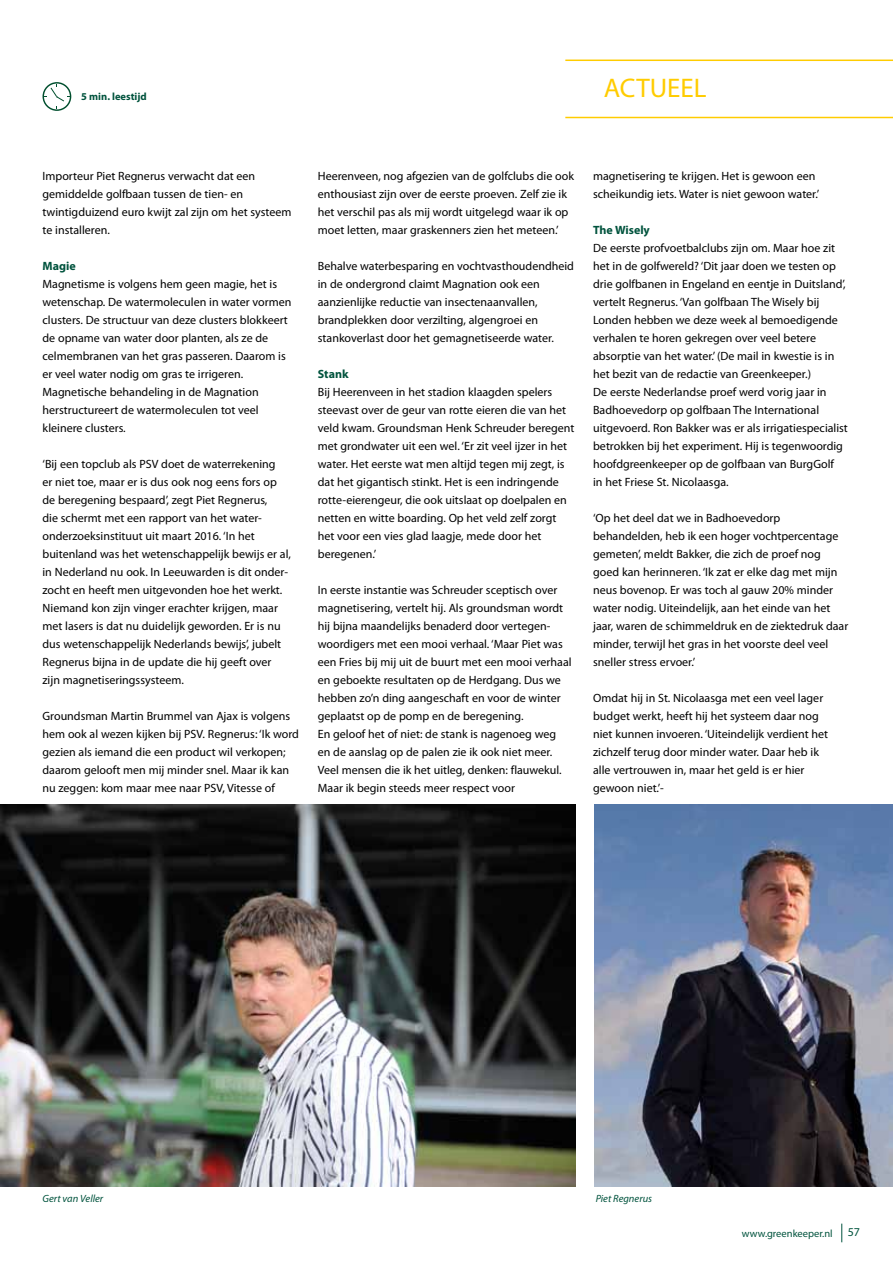
<style>
.page{position:relative;width:893px;height:1263px;background:#fff}
.page>*{position:absolute;margin:0;border:0;box-sizing:border-box;transform-origin:0 0}
.t1{font:27px "Myriad Pro";color:#fc0}
.t2{font:12px/18px "Myriad Pro";color:#000}
.t3{font:700 12px "Myriad Pro";color:#00533d}
.t4{font:12px "Myriad Pro";color:#00533d}
.t5{font:italic 10.5px "Myriad Pro";color:#00533d}
.t6{font:10.5px "Myriad Pro";color:#00533d}
.t7{font:700 10.5px "Myriad Pro";color:#00533d}
</style>
<div class="page">
<svg style="left:841px;top:1223px;width:1px;height:19px"></svg>
<hr style="left:565px;top:117px;width:328px;height:1px;background:#fc0">
<hr style="left:565px;top:60px;width:328px;height:1px;background:#fc0">
<svg style="left:43px;top:82px;width:28px;height:29px"></svg>
<img style="left:0;top:804px;width:575px;height:382px">
<img style="left:595px;top:804px;width:298px;height:382px">
<p class="t7" style="left:81px;top:90px;width:67px">5 min. leestijd</p>
<h1 class="t1" style="left:604px;top:71px;width:104px">ACTUEEL</h1>
<p class="t2" style="left:43px;top:167px;width:250px">Importeur Piet Regnerus verwacht dat een gemiddelde golfbaan tussen de tien- en twintigduizend euro kwijt zal zijn om het systeem te installeren.</p>
<p class="t3" style="left:43px;top:258px;width:35px">Magie</p>
<p class="t2" style="left:43px;top:275px;width:250px">Magnetisme is volgens hem geen magie, het is wetenschap. De watermoleculen in water vormen clusters. De structuur van deze clusters blokkeert de opname van water door planten, als ze de celmembranen van het gras passeren. Daarom is er veel water nodig om gras te irrigeren.<br>Magnetische behandeling in de Magnation herstructureert de watermoleculen tot veel kleinere clusters.</p>
<p class="t2" style="left:43px;top:455px;width:250px">‘Bij een topclub als PSV doet de waterrekening<br>er niet toe, maar er is dus ook nog eens fors op de beregening bespaard’, zegt Piet Regnerus,<br>die schermt met een rapport van het water&shy;onderzoeksinstituut uit maart 2016. ‘In het buitenland was het wetenschappelijk bewijs er al, in Nederland nu ook. In Leeuwarden is dit onder&shy;zocht en heeft men uitgevonden hoe het werkt.<br>Niemand kon zijn vinger erachter krijgen, maar met lasers is dat nu duidelijk geworden. Er is nu dus wetenschappelijk Nederlands bewijs’, jubelt Regnerus bijna in de update die hij geeft over zijn magnetiseringssysteem.</p>
<p class="t2" style="left:43px;top:707px;width:258px">Groundsman Martin Brummel van Ajax is volgens hem ook al wezen kijken bij PSV. Regnerus: ‘Ik word gezien als iemand die een product wil verkopen; daarom gelooft men mij minder snel. Maar ik kan nu zeggen: kom maar mee naar PSV, Vitesse of</p>
<p class="t2" style="left:318px;top:167px;width:258px">Heerenveen, nog afgezien van de golfclubs die ook enthousiast zijn over de eerste proeven. Zelf zie ik het verschil pas als mij wordt uitgelegd waar ik op moet letten, maar graskenners zien het meteen.’</p>
<p class="t2" style="left:318px;top:257px;width:258px">Behalve waterbesparing en vochtvasthoudendheid in de ondergrond claimt Magnation ook een aanzienlijke reductie van insectenaanvallen, brandplekken door verzilting, algengroei en stankoverlast door het gemagnetiseerde water.</p>
<p class="t3" style="left:318px;top:366px;width:32px">Stank</p>
<p class="t2" style="left:318px;top:383px;width:258px">Bij Heerenveen in het stadion klaagden spelers steevast over de geur van rotte eieren die van het veld kwam. Groundsman Henk Schreuder beregent met grondwater uit een wel. ‘Er zit veel ijzer in het water. Het eerste wat men altijd tegen mij zegt, is dat het gigantisch stinkt. Het is een indringende rotte-eierengeur, die ook uitslaat op doelpalen en netten en witte boarding. Op het veld zelf zorgt het voor een vies glad laagje, mede door het beregenen.’</p>
<p class="t2" style="left:318px;top:581px;width:255px">In eerste instantie was Schreuder sceptisch over magnetisering, vertelt hij. Als groundsman wordt hij bijna maandelijks benaderd door vertegen&shy;woordigers met een mooi verhaal. ‘Maar Piet was een Fries bij mij uit de buurt met een mooi verhaal en geboekte resultaten op de Herdgang. Dus we hebben zo’n ding aangeschaft en voor de winter geplaatst op de pomp en de beregening.<br>En geloof het of niet: de stank is nagenoeg weg en de aanslag op de palen zie ik ook niet meer.<br>Veel mensen die ik het uitleg, denken: flauwekul.<br>Maar ik begin steeds meer respect voor</p>
<p class="t2" style="left:593px;top:167px;width:228px">magnetisering te krijgen. Het is gewoon een scheikundig iets. Water is niet gewoon water.’</p>
<p class="t3" style="left:593px;top:222px;width:58px">The Wisely</p>
<p class="t2" style="left:593px;top:239px;width:256px">De eerste profvoetbalclubs zijn om. Maar hoe zit het in de golfwereld? ‘Dit jaar doen we testen op drie golfbanen in Engeland en eentje in Duitsland’, vertelt Regnerus. ‘Van golfbaan The Wisely bij Londen hebben we deze week al bemoedigende verhalen te horen gekregen over veel betere absorptie van het water.’ (De mail in kwestie is in het bezit van de redactie van Greenkeeper.)<br>De eerste Nederlandse proef werd vorig jaar in Badhoevedorp op golfbaan The International uitgevoerd. Ron Bakker was er als irrigatiespecialist betrokken bij het experiment. Hij is tegenwoordig hoofdgreenkeeper op de golfbaan van BurgGolf<br>in het Friese St. Nicolaasga.</p>
<p class="t2" style="left:593px;top:509px;width:257px">‘Op het deel dat we in Badhoevedorp behandelden, heb ik een hoger vochtpercentage gemeten’, meldt Bakker, die zich de proef nog goed kan herinneren. ‘Ik zat er elke dag met mijn neus bovenop. Er was toch al gauw 20% minder water nodig. Uiteindelijk, aan het einde van het jaar, waren de schimmeldruk en de ziektedruk daar minder, terwijl het gras in het voorste deel veel sneller stress ervoer.’</p>
<p class="t2" style="left:593px;top:689px;width:236px">Omdat hij in St. Nicolaasga met een veel lager budget werkt, heeft hij het systeem daar nog niet kunnen invoeren. ‘Uiteindelijk verdient het zichzelf terug door minder water. Daar heb ik alle vertrouwen in, maar het geld is er hier gewoon niet.’-</p>
<p class="t5" style="left:43px;top:1192px;width:62px">Gert van Veller</p>
<p class="t5" style="left:596px;top:1192px;width:58px">Piet Regnerus</p>
<p class="t6" style="left:742px;top:1227px;width:92px">www.greenkeeper.nl</p>
<p class="t4" style="left:848px;top:1224px;width:14px">57</p>
</div>
